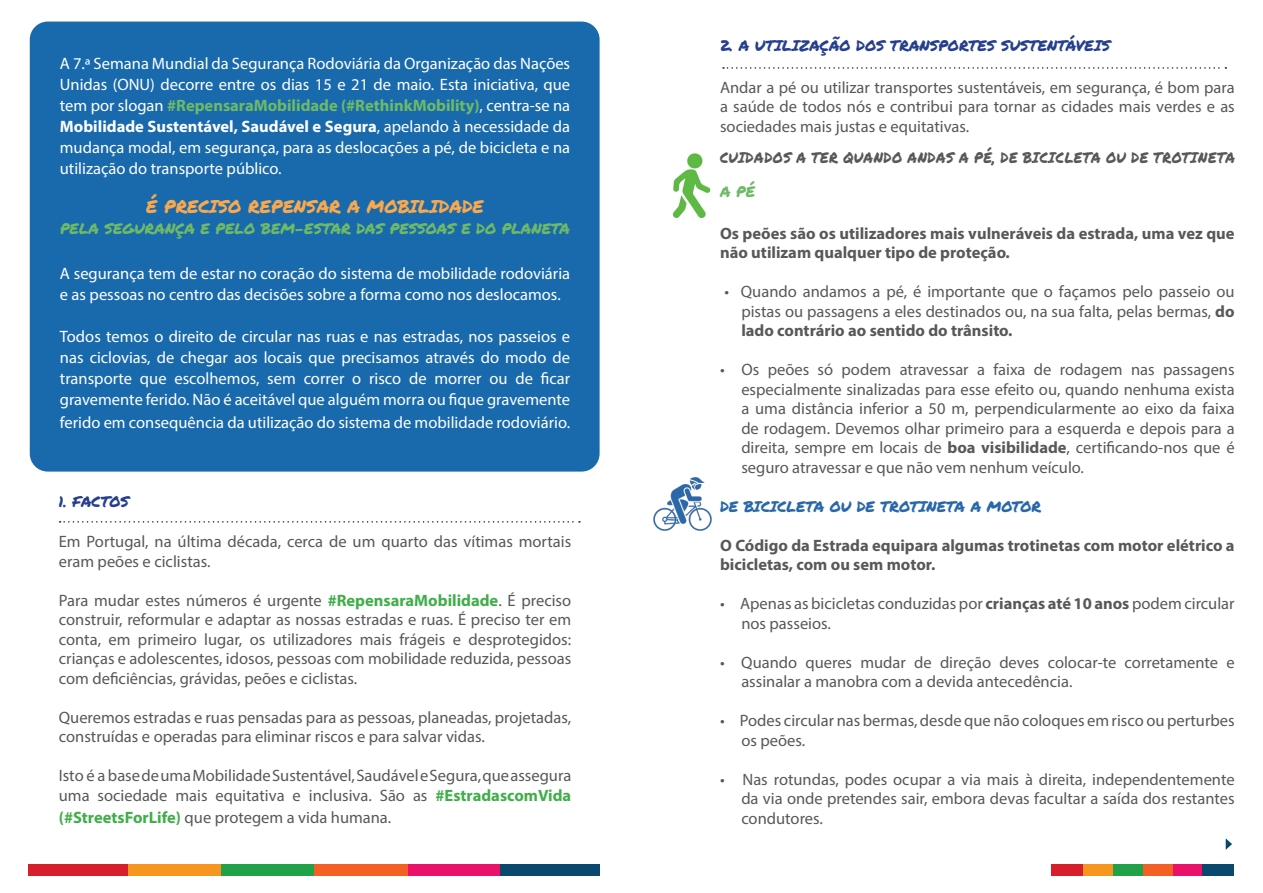
<style>
.page{position:relative;width:1263px;height:893px;background:#fff}
.page>*{position:absolute;margin:0;border:0;box-sizing:border-box;transform-origin:0 0}
.t1{font:18px "Permanent Marker";color:#f9a84d}
.t2{font:16.5px/19.5px "Myriad Pro";color:#57585a}
.t3{font:16.5px/21px "Myriad Pro";color:#fff;text-align:justify}
.t4{font:700 16.5px/19.5px "Myriad Pro";color:#57585a}
.t5{font:15px "Permanent Marker";letter-spacing:.04em;color:#57585a;scale:.91 1}
.t6{font:15px "Permanent Marker";color:#6eba66}
.t7{font:15px "Permanent Marker";color:#253f8e}
.t8{font:15px "Permanent Marker";color:#2967ab}
.s1{font-weight:700;color:#6eba66}
.s2{font-weight:700}
.s3{font-weight:700;color:#40ae49}
</style>
<div class="page">
<div style="left:30px;top:22px;width:570px;height:450px;background:#196aad;border-radius:18px"></div>
<svg style="left:723px;top:67px;width:503px;height:2px"></svg>
<img style="left:653px;top:477px;width:59px;height:54px">
<svg style="left:60px;top:521px;width:520px;height:2px"></svg>
<img style="left:672px;top:153px;width:39px;height:64px">
<div style="left:407px;top:865px;width:93px;height:11px;background:#ea116b"></div>
<div style="left:500px;top:865px;width:100px;height:11px;background:#0b486d"></div>
<div style="left:28px;top:865px;width:100px;height:11px;background:#d61f2a"></div>
<div style="left:128px;top:865px;width:93px;height:11px;background:#f79521"></div>
<div style="left:221px;top:865px;width:93px;height:11px;background:#21a148"></div>
<div style="left:314px;top:865px;width:93px;height:11px;background:#f26024"></div>
<div style="left:1172px;top:865px;width:30px;height:11px;background:#ea116b"></div>
<div style="left:1202px;top:865px;width:32px;height:11px;background:#0b486d"></div>
<div style="left:1051px;top:865px;width:32px;height:11px;background:#d61f2a"></div>
<div style="left:1083px;top:865px;width:30px;height:11px;background:#f79521"></div>
<div style="left:1113px;top:865px;width:30px;height:11px;background:#21a148"></div>
<div style="left:1143px;top:865px;width:30px;height:11px;background:#f26024"></div>
<svg style="left:1226px;top:838px;width:6px;height:12px"></svg>
<p class="t3" style="left:60px;top:53px;width:512px">A 7.ª Semana Mundial da Segurança Rodoviária da Organização das Nações Unidas (ONU) decorre entre os dias 15 e 21 de maio. Esta iniciativa, que tem por slogan <span class="s1">#RepensaraMobilidade (#RethinkMobility)</span>, centra-se na <span class="s2">Mobilidade Sustentável, Saudável e Segura</span>, apelando à necessidade da mudança modal, em segurança, para as deslocações a pé, de bicicleta e na utilização do transporte público.</p>
<p class="t1" style="left:146px;top:193px;width:339px">É PRECISO REPENSAR A MOBILIDADE</p>
<p class="t6" style="left:60px;top:217px;width:511px">PELA SEGURANÇA E PELO BEM-ESTAR DAS PESSOAS E DO PLANETA</p>
<p class="t3" style="left:60px;top:263px;width:512px">A segurança tem de estar no coração do sistema de mobilidade rodoviária e as pessoas no centro das decisões sobre a forma como nos deslocamos.</p>
<p class="t3" style="left:60px;top:326px;width:512px">Todos temos o direito de circular nas ruas e nas estradas, nos passeios e nas ciclovias, de chegar aos locais que precisamos através do modo de transporte que escolhemos, sem correr o risco de morrer ou de ficar gravemente ferido. Não é aceitável que alguém morra ou fique gravemente</p>
<p class="t3" style="left:60px;top:412px;width:512px">ferido em consequência da utilização do sistema de mobilidade rodoviário.</p>
<p class="t7" style="left:59px;top:491px;width:72px">1. FACTOS</p>
<p class="t2" style="left:59px;top:532px;width:514px">Em Portugal, na última década, cerca de um quarto das vítimas mortais eram peões e ciclistas.</p>
<p class="t2" style="left:59px;top:590px;width:514px;text-align:justify">Para mudar estes números é urgente <span class="s3">#RepensaraMobilidade</span>. É preciso construir, reformular e adaptar as nossas estradas e ruas. É preciso ter em conta, em primeiro lugar, os utilizadores mais frágeis e desprotegidos: crianças e adolescentes, idosos, pessoas com mobilidade reduzida, pessoas com deficiências, grávidas, peões e ciclistas.</p>
<p class="t2" style="left:59px;top:707px;width:514px">Queremos estradas e ruas pensadas para as pessoas, planeadas, projetadas, construídas e operadas para eliminar riscos e para salvar vidas.</p>
<p class="t2" style="left:59px;top:766px;width:514px">Isto é a base de uma Mobilidade Sustentável, Saudável e Segura, que assegura uma sociedade mais equitativa e inclusiva. São as <span class="s3">#EstradascomVida</span></p>
<p class="t2" style="left:59px;top:808px;width:334px"><span class="s3">(#StreetsForLife)</span> que protegem a vida humana.</p>
<p class="t7" style="left:720px;top:35px;width:392px">2. A UTILIZAÇÃO DOS TRANSPORTES SUSTENTÁVEIS</p>
<p class="t2" style="left:720px;top:77px;width:516px;text-align:justify">Andar a pé ou utilizar transportes sustentáveis, em segurança, é bom para a saúde de todos nós e contribui para tornar as cidades mais verdes e as sociedades mais justas e equitativas.</p>
<p class="t5" style="left:720px;top:146px;width:567px">CUIDADOS A TER QUANDO ANDAS A PÉ, DE BICICLETA OU DE TROTINETA</p>
<p class="t6" style="left:720px;top:180px;width:37px">A PÉ</p>
<p class="t4" style="left:720px;top:223px;width:516px">Os peões são os utilizadores mais vulneráveis da estrada, uma vez que não utilizam qualquer tipo de proteção.</p>
<p class="t2" style="left:741px;top:281px;width:495px;text-align:justify;text-indent:-17px">• Quando andamos a pé, é importante que o façamos pelo passeio ou pistas ou passagens a eles destinados ou, na sua falta, pelas bermas, <span class="s2">do lado contrário ao sentido do trânsito.</span></p>
<p class="t2" style="left:741px;top:359px;width:495px;text-align:justify;text-indent:-21px">• Os peões só podem atravessar a faixa de rodagem nas passagens especialmente sinalizadas para esse efeito ou, quando nenhuma exista a uma distância inferior a 50 m, perpendicularmente ao eixo da faixa de rodagem. Devemos olhar primeiro para a esquerda e depois para a direita, sempre em locais de <span class="s2">boa visibilidade</span>, certificando-nos que é seguro atravessar e que não vem nenhum veículo.</p>
<p class="t8" style="left:720px;top:495px;width:323px">DE BICICLETA OU DE TROTINETA A MOTOR</p>
<p class="t4" style="left:720px;top:535px;width:516px">O Código da Estrada equipara algumas trotinetas com motor elétrico a bicicletas, com ou sem motor.</p>
<p class="t2" style="left:741px;top:593px;width:495px;text-indent:-21px">• Apenas as bicicletas conduzidas por <span class="s2">crianças até 10 anos</span> podem circular nos passeios.</p>
<p class="t2" style="left:741px;top:652px;width:495px;text-indent:-21px">• Quando queres mudar de direção deves colocar-te corretamente e assinalar a manobra com a devida antecedência.</p>
<p class="t2" style="left:741px;top:710px;width:495px;text-indent:-21px">• Podes circular nas bermas, desde que não coloques em risco ou perturbes os peões.</p>
<p class="t2" style="left:741px;top:769px;width:495px;text-align:justify;text-indent:-21px">• Nas rotundas, podes ocupar a via mais à direita, independentemente da via onde pretendes sair, embora devas facultar a saída dos restantes condutores.</p>
</div>
